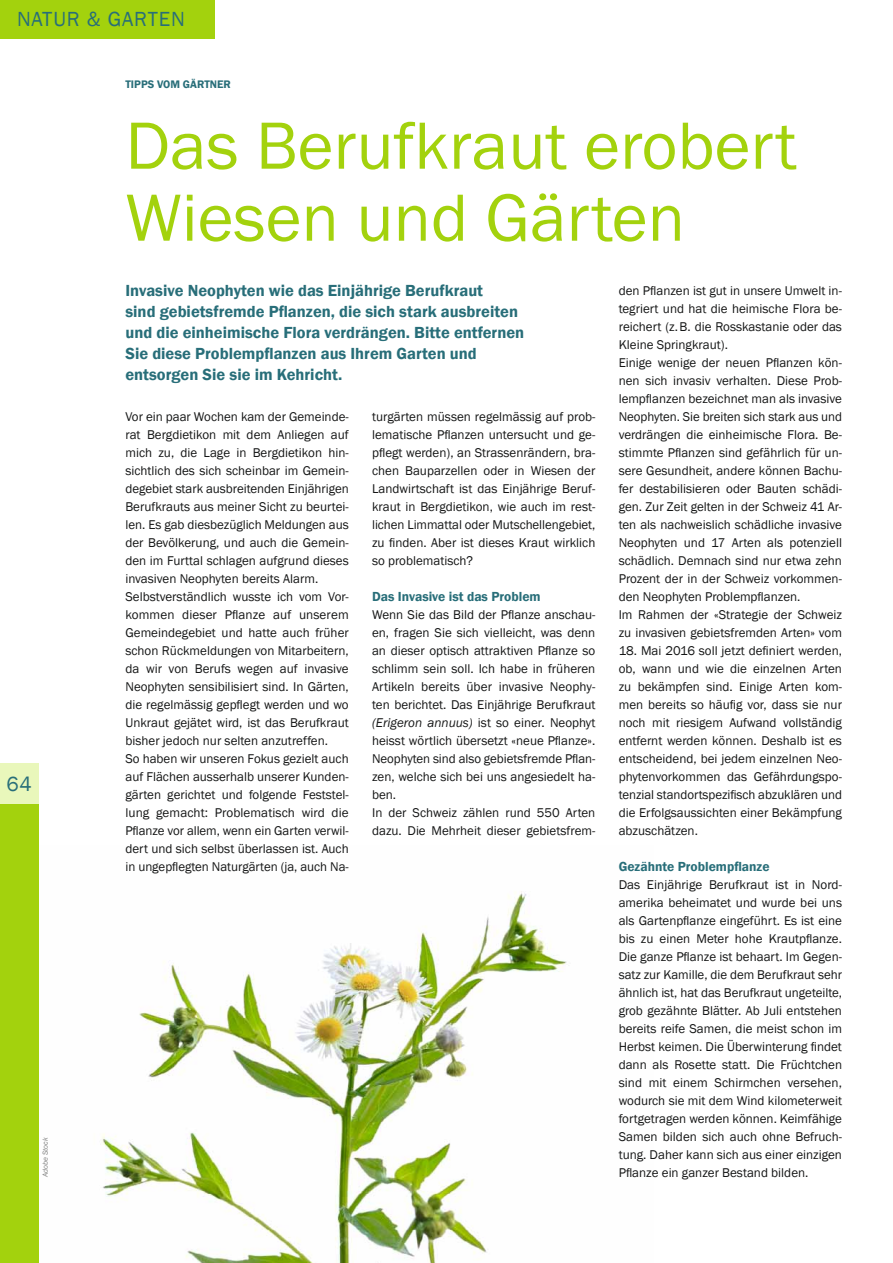
<style>
.page{position:relative;width:893px;height:1263px;background:#fff}
.page>*{position:absolute;margin:0;border:0;box-sizing:border-box;transform-origin:0 0}
.t1{font:69px/72px "Franklin Gothic";color:#a3d20d}
.t2{font:21px "Franklin Gothic";letter-spacing:.04em;color:#286e79}
.t3{font:600 16.5px/21px "Franklin Gothic";color:#286e79}
.t4{font:600 13.5px "Franklin Gothic";color:#286e79}
.t5{font:13.05px/18px "Franklin Gothic";color:#151616}
.t6{font:600 11.25px "Franklin Gothic";color:#286e79}
.t7{font:italic 7.5px "Franklin Gothic";color:#818281}
.s1{font-style:italic}
</style>
<div class="page">
<img style="left:38px;top:846px;width:529px;height:417px">
<div style="left:0;top:0;width:215px;height:39px;background:#a3d20d"></div>
<div style="left:0;top:804px;width:38px;height:459px;background:#a3d20d"></div>
<div style="left:0;top:763px;width:38px;height:41px;background:#e9f7bb"></div>
<h2 class="t2" style="left:17px;top:7px;width:169px">NATUR &amp; GARTEN</h2>
<h2 class="t2" style="left:6px;top:771px;width:27px">64</h2>
<p class="t7" style="left:41px;top:1177px;width:41px;rotate:-90deg">Adobe Stock</p>
<p class="t6" style="left:125px;top:77px;width:107px">TIPPS VOM GÄRTNER</p>
<h1 class="t1" style="left:125px;top:109px;width:673px">Das Berufkraut erobert<br>Wiesen und Gärten</h1>
<p class="t3" style="left:125px;top:280px;width:400px">Invasive Neophyten wie das Einjährige Berufkraut<br>sind gebietsfremde Pflanzen, die sich stark ausbreiten und die einheimische Flora verdrängen. Bitte entfernen Sie diese Problempflanzen aus Ihrem Garten und entsorgen Sie sie im Kehricht.</p>
<p class="t5" style="left:372px;top:407px;width:225px;text-align:justify">turgärten müssen regelmässig auf prob&shy;lematische Pflanzen untersucht und ge&shy;pflegt werden), an Strassenrändern, bra&shy;chen Bauparzellen oder in Wiesen der Landwirtschaft ist das Einjährige Beruf&shy;kraut in Bergdietikon, wie auch im rest&shy;lichen Limmattal oder Mutschellengebiet, zu finden. Aber ist dieses Kraut wirklich so problematisch?</p>
<p class="t4" style="left:372px;top:588px;width:170px">Das Invasive ist das Problem</p>
<p class="t5" style="left:372px;top:605px;width:225px">Wenn Sie das Bild der Pflanze anschau&shy;en, fragen Sie sich vielleicht, was denn an dieser optisch attraktiven Pflanze so schlimm sein soll. Ich habe in früheren Artikeln bereits über invasive Neophy&shy;ten berichtet. Das Einjährige Berufkraut <span class="s1">(Erigeron annuus)</span> ist so einer. Neophyt heisst wörtlich übersetzt «neue Pflanze».<br>Neophyten sind also gebietsfremde Pflan&shy;zen, welche sich bei uns angesiedelt ha&shy;ben.<br>In der Schweiz zählen rund 550 Arten dazu. Die Mehrheit dieser gebietsfrem-</p>
<p class="t5" style="left:125px;top:407px;width:225px">Vor ein paar Wochen kam der Gemeinde&shy;rat Bergdietikon mit dem Anliegen auf mich zu, die Lage in Bergdietikon hin&shy;sichtlich des sich scheinbar im Gemein&shy;degebiet stark ausbreitenden Einjährigen Berufkrauts aus meiner Sicht zu beurtei&shy;len. Es gab diesbezüglich Meldungen aus der Bevölkerung, und auch die Gemein&shy;den im Furttal schlagen aufgrund dieses invasiven Neophyten bereits Alarm.<br>Selbstverständlich wusste ich vom Vor&shy;kommen dieser Pflanze auf unserem Gemeindegebiet und hatte auch früher schon Rückmeldungen von Mitarbeitern, da wir von Berufs wegen auf invasive Neophyten sensibilisiert sind. In Gärten, die regelmässig gepflegt werden und wo Unkraut gejätet wird, ist das Berufkraut bisher jedoch nur selten anzutreffen.<br>So haben wir unseren Fokus gezielt auch auf Flächen ausserhalb unserer Kunden&shy;gärten gerichtet und folgende Feststel&shy;lung gemacht: Problematisch wird die Pflanze vor allem, wenn ein Garten verwil&shy;dert und sich selbst überlassen ist. Auch in ungepflegten Naturgärten (ja, auch Na-</p>
<p class="t5" style="left:619px;top:281px;width:225px">den Pflanzen ist gut in unsere Umwelt in&shy;tegriert und hat die heimische Flora be&shy;reichert (z. B. die Rosskastanie oder das Kleine Springkraut).<br>Einige wenige der neuen Pflanzen kön&shy;nen sich invasiv verhalten. Diese Prob&shy;lempflanzen bezeichnet man als invasive Neophyten. Sie breiten sich stark aus und verdrängen die einheimische Flora. Be&shy;stimmte Pflanzen sind gefährlich für un&shy;sere Gesundheit, andere können Bachu&shy;fer destabilisieren oder Bauten schädi&shy;gen. Zur Zeit gelten in der Schweiz 41 Ar&shy;ten als nachweislich schädliche invasive Neophyten und 17 Arten als potenziell schädlich. Demnach sind nur etwa zehn Prozent der in der Schweiz vorkommen&shy;den Neophyten Problempflanzen.<br>Im Rahmen der «Strategie der Schweiz zu invasiven gebietsfremden Arten» vom</p>
<p class="t5" style="left:619px;top:641px;width:225px;text-align:justify">18. Mai 2016 soll jetzt definiert werden, ob, wann und wie die einzelnen Arten zu bekämpfen sind. Einige Arten kom&shy;men bereits so häufig vor, dass sie nur noch mit riesigem Aufwand vollständig entfernt werden können. Deshalb ist es entscheidend, bei jedem einzelnen Neo&shy;phytenvorkommen das Gefährdungspo&shy;tenzial standortspezifisch abzuklären und die Erfolgsaussichten einer Bekämpfung abzuschätzen.</p>
<p class="t4" style="left:619px;top:858px;width:152px">Gezähnte Problempflanze</p>
<p class="t5" style="left:619px;top:875px;width:225px;text-align:justify">Das Einjährige Berufkraut ist in Nord&shy;amerika beheimatet und wurde bei uns als Gartenpflanze eingeführt. Es ist eine bis zu einen Meter hohe Krautpflanze.<br>Die ganze Pflanze ist behaart. Im Gegen&shy;satz zur Kamille, die dem Berufkraut sehr ähnlich ist, hat das Berufkraut ungeteilte, grob gezähnte Blätter. Ab Juli entstehen bereits reife Samen, die meist schon im Herbst keimen. Die Überwinterung findet dann als Rosette statt. Die Früchtchen sind mit einem Schirmchen versehen, wodurch sie mit dem Wind kilometerweit fortgetragen werden können. Keimfähige Samen bilden sich auch ohne Befruch&shy;tung. Daher kann sich aus einer einzigen Pflanze ein ganzer Bestand bilden.</p>
</div>
